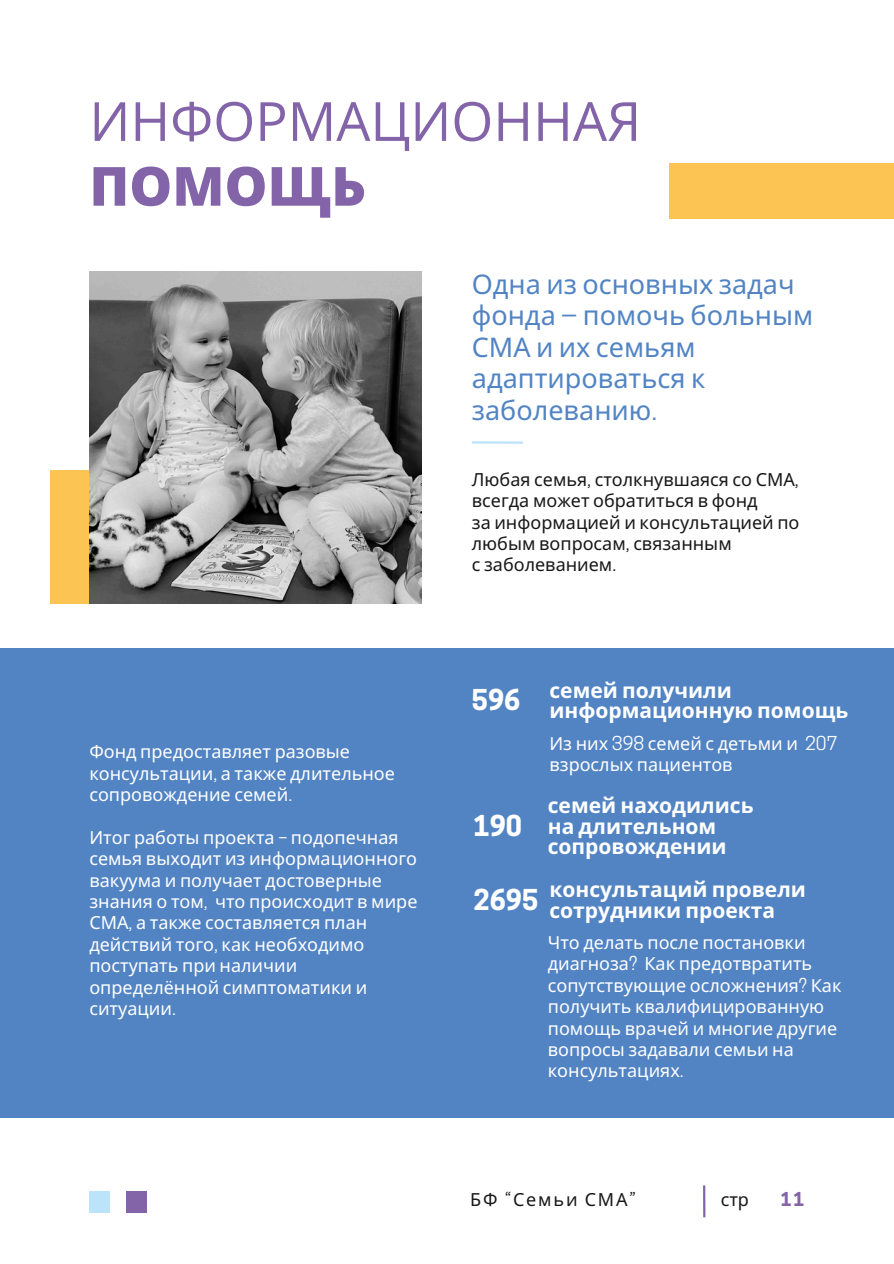
<style>
.page{position:relative;width:894px;height:1264px;background:#fff}
.page>*{position:absolute;margin:0;border:0;box-sizing:border-box;transform-origin:0 0}
.t1{font:54px "Open Sans";color:#8364a9}
.t2{font:800 54px "Open Sans";color:#8364a9}
.t3{font:27px/31.5px "Noto Sans";color:#5284c4}
.t4{font:700 27px "Cooper Hewitt";color:#fff}
.t5{font:700 21px/20.2px "Noto Sans";color:#fff}
.t6{font:18px/21.3px "Noto Sans";color:#fff}
.t7{font:18px/21.3px "Noto Sans";color:#191717}
.t8{font:18px "Noto Sans";letter-spacing:.1em;color:#191717}
.t9{font:700 18px "Cooper Hewitt";color:#8364a9}
.s1{font-family:"Cooper Hewitt"}
</style>
<div class="page">
<hr style="left:471px;top:441px;width:52px;height:3px;background:#bbe3fa">
<div style="left:0;top:648px;width:893px;height:469px;background:#5284c4"></div>
<div style="left:669px;top:163px;width:224px;height:56px;background:#fcc452"></div>
<div style="left:50px;top:469px;width:123px;height:134px;background:#fcc452"></div>
<img style="left:89px;top:271px;width:332px;height:332px">
<hr style="left:702px;top:1185px;width:3px;height:32px;background:#8364a9">
<div style="left:127px;top:1190px;width:20px;height:22px;background:#8364a9"></div>
<div style="left:89px;top:1190px;width:21px;height:22px;background:#bbe3fa"></div>
<h1 class="t1" style="left:89px;top:83px;width:553px">ИНФОРМАЦИОННАЯ</h1>
<p class="t2" style="left:89px;top:148px;width:278px">ПОМОЩЬ</p>
<h3 class="t3" style="left:471px;top:267px;width:343px">Одна из основных задач фонда <span class="s1">‒</span> помочь больным<br>СМА и их семьям адаптироваться к заболеванию<span class="s1">.</span></h3>
<p class="t7" style="left:471px;top:468px;width:328px">Любая семья<span class="s1">,</span> столкнувшаяся со СМА<span class="s1">, </span>всегда может обратиться в фонд</p>
<p class="t7" style="left:471px;top:511px;width:329px">за информацией и консультацией по любым вопросам<span class="s1">,</span> связанным</p>
<p class="t7" style="left:471px;top:554px;width:146px">с заболеванием<span class="s1">.</span></p>
<p class="t6" style="left:89px;top:740px;width:307px">Фонд предоставляет разовые консультации<span class="s1">,</span> а также длительное сопровождение семей<span class="s1">.</span></p>
<p class="t6" style="left:89px;top:826px;width:329px">Итог работы проекта <span class="s1">–</span> подопечная семья выходит из информационного</p>
<h3 class="t6" style="left:89px;top:869px;width:329px">вакуума и получает достоверные знания о том<span class="s1">,</span> что происходит в мире<br>СМА<span class="s1">,</span> а также составляется план действий того<span class="s1">,</span> как необходимо поступать при наличии определённой симптоматики и ситуации<span class="s1">.</span></h3>
<h4 class="t4" style="left:471px;top:690px;width:50px">596</h4>
<h4 class="t4" style="left:473px;top:815px;width:50px">190</h4>
<h3 class="t4" style="left:473px;top:889px;width:66px">2695</h3>
<h3 class="t5" style="left:549px;top:679px;width:300px">семей получили информационную помощь</h3>
<p class="t6" style="left:549px;top:732px;width:289px">Из них <span class="s1">398</span> семей с детьми и <span class="s1">207 </span>взрослых пациентов</p>
<p class="t5" style="left:547px;top:795px;width:207px">семей находились на длительном сопровождении</p>
<p class="t5" style="left:549px;top:879px;width:258px">консультаций провели сотрудники проекта</p>
<p class="t6" style="left:547px;top:931px;width:295px">Что делать после постановки диагноза<span class="s1">?</span> Как предотвратить сопутствующие осложнения<span class="s1">?</span> Как получить квалифицированную помощь врачей и многие другие вопросы задавали семьи на</p>
<p class="t6" style="left:547px;top:1059px;width:137px">консультациях<span class="s1">.</span></p>
<p class="t8" style="left:470px;top:1186px;width:167px">БФ <span class="s1">“</span>Семьи СМА<span class="s1">”</span></p>
<p class="t7" style="left:720px;top:1188px;width:30px">стр</p>
<p class="t9" style="left:780px;top:1192px;width:25px">11</p>
</div>
